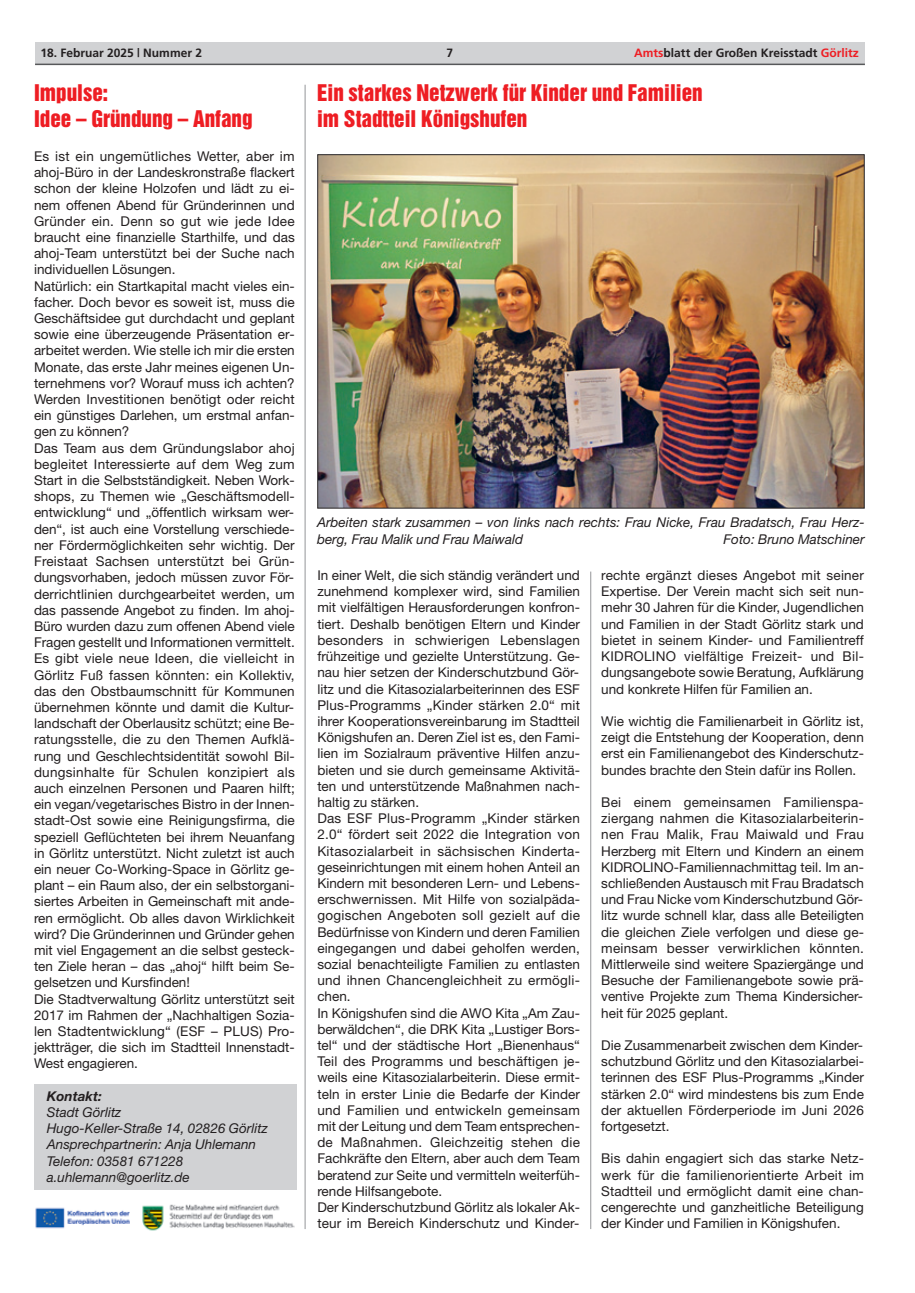
<style>
.page{position:relative;width:915px;height:1293px;background:#fff}
.page>*{position:absolute;margin:0;border:0;box-sizing:border-box;transform-origin:0 0}
.t1{font:21px/25.2px "Helvetica Inserat";color:#ee1d23}
.t2{font:13.5px/16.2px "Helvetica Neue";color:#231f20;text-align:justify}
.t3{font:italic 13.5px/16.2px "Helvetica Neue";color:#231f20}
.t4{font:italic 700 13.5px "Helvetica Neue";color:#231f20}
.t5{font:700 12px "Frutiger";color:#231f20}
.s1{color:#ee1d23}
</style>
<div class="page">
<div style="left:34px;top:1084px;width:262px;height:105px;background:#d1d2d4"></div>
<div style="left:35px;top:43px;width:829px;height:21px;background:#d1d2d4"></div>
<hr style="left:35px;top:64px;width:829px;height:1px;background:#57585a">
<img style="left:319px;top:156px;width:543px;height:350px">
<img style="left:169px;top:1204px;width:126px;height:25px">
<img style="left:35px;top:1207px;width:95px;height:22px">
<img style="left:142px;top:1205px;width:21px;height:26px">
<hr style="left:304px;top:85px;width:1px;height:1144px;background:#939598">
<hr style="left:590px;top:571px;width:1px;height:658px;background:#939598">
<p class="t5" style="left:40px;top:47px;width:163px">18. Februar 2025 | Nummer 2</p>
<p class="t5" style="left:446px;top:47px;width:8px">7</p>
<p class="t5" style="left:634px;top:47px;width:226px"><span class="s1">Amts</span>blatt der Großen Kreisstadt <span class="s1">Görlitz</span></p>
<h1 class="t1" style="left:34px;top:82px;width:220px">Impulse:<br>Idee – Gründung – Anfang</h1>
<p class="t2" style="left:34px;top:149px;width:262px;text-align:left">Es ist ein ungemütliches Wetter, aber im ahoj-Büro in der Landeskronstraße flackert schon der kleine Holzofen und lädt zu ei&shy;nem offenen Abend für Gründerinnen und Gründer ein. Denn so gut wie jede Idee braucht eine finanzielle Starthilfe, und das ahoj-Team unterstützt bei der Suche nach individuellen Lösungen.<br>Natürlich: ein Startkapital macht vieles ein&shy;facher. Doch bevor es soweit ist, muss die Geschäftsidee gut durchdacht und geplant sowie eine überzeugende Präsentation er&shy;arbeitet werden. Wie stelle ich mir die ersten Monate, das erste Jahr meines eigenen Un&shy;ternehmens vor? Worauf muss ich achten?<br>Werden Investitionen benötigt oder reicht ein günstiges Darlehen, um erstmal anfan&shy;gen zu können?<br>Das Team aus dem Gründungslabor ahoj begleitet Interessierte auf dem Weg zum Start in die Selbstständigkeit. Neben Work&shy;shops, zu Themen wie „Geschäftsmodell&shy;entwicklung“ und „öffentlich wirksam wer&shy;den“, ist auch eine Vorstellung verschiede&shy;ner Fördermöglichkeiten sehr wichtig. Der Freistaat Sachsen unterstützt bei Grün&shy;dungsvorhaben, jedoch müssen zuvor För&shy;derrichtlinien durchgearbeitet werden, um das passende Angebot zu finden. Im ahoj-Büro wurden dazu zum offenen Abend viele Fragen gestellt und Informationen vermittelt.<br>Es gibt viele neue Ideen, die vielleicht in Görlitz Fuß fassen könnten: ein Kollektiv, das den Obstbaumschnitt für Kommunen übernehmen könnte und damit die Kultur&shy;landschaft der Oberlausitz schützt; eine Be&shy;ratungsstelle, die zu den Themen Aufklä&shy;rung und Geschlechtsidentität sowohl Bil&shy;dungsinhalte für Schulen konzipiert als auch einzelnen Personen und Paaren hilft; ein vegan/vegetarisches Bistro in der Innen&shy;stadt-Ost sowie eine Reinigungsfirma, die speziell Geflüchteten bei ihrem Neuanfang in Görlitz unterstützt. Nicht zuletzt ist auch ein neuer Co-Working-Space in Görlitz ge&shy;plant – ein Raum also, der ein selbstorgani&shy;siertes Arbeiten in Gemeinschaft mit ande&shy;ren ermöglicht. Ob alles davon Wirklichkeit wird? Die Gründerinnen und Gründer gehen mit viel Engagement an die selbst gesteck&shy;ten Ziele heran – das „ahoj“ hilft beim Se&shy;gelsetzen und Kursfinden!<br>Die Stadtverwaltung Görlitz unterstützt seit 2017 im Rahmen der „Nachhaltigen Sozia&shy;len Stadtentwicklung“ (ESF – PLUS) Pro&shy;jektträger, die sich im Stadtteil Innenstadt-West engagieren.</p>
<p class="t4" style="left:47px;top:1091px;width:56px">Kontakt:</p>
<p class="t3" style="left:47px;top:1105px;width:222px">Stadt Görlitz<br>Hugo-Keller-Straße 14, 02826 Görlitz<br>Ansprechpartnerin: Anja Uhlemann<br>Telefon: 03581 671228 a.uhlemann@goerlitz.de</p>
<h1 class="t1" style="left:317px;top:82px;width:387px">Ein starkes Netzwerk für Kinder und Familien im Stadtteil Königshufen</h1>
<p class="t3" style="left:317px;top:516px;width:549px">Arbeiten stark zusammen – von links nach rechts: Frau Nicke, Frau Bradatsch, Frau Herz&shy;berg, Frau Malik und Frau Maiwald</p>
<p class="t3" style="left:723px;top:532px;width:143px">Foto: Bruno Matschiner</p>
<p class="t2" style="left:317px;top:568px;width:264px;text-align:left">In einer Welt, die sich ständig verändert und zunehmend komplexer wird, sind Familien mit vielfältigen Herausforderungen konfron&shy;tiert. Deshalb benötigen Eltern und Kinder besonders in schwierigen Lebenslagen frühzeitige und gezielte Unterstützung. Ge&shy;nau hier setzen der Kinderschutzbund Gör&shy;litz und die Kitasozialarbeiterinnen des ESF Plus-Programms „Kinder stärken 2.0“ mit ihrer Kooperationsvereinbarung im Stadtteil Königshufen an. Deren Ziel ist es, den Fami&shy;lien im Sozialraum präventive Hilfen anzu&shy;bieten und sie durch gemeinsame Aktivitä&shy;ten und unterstützende Maßnahmen nach&shy;haltig zu stärken.<br>Das ESF Plus-Programm „Kinder stärken 2.0“ fördert seit 2022 die Integration von Kitasozialarbeit in sächsischen Kinderta&shy;geseinrichtungen mit einem hohen Anteil an Kindern mit besonderen Lern- und Lebens&shy;erschwernissen. Mit Hilfe von sozialpäda&shy;gogischen Angeboten soll gezielt auf die Bedürfnisse von Kindern und deren Familien eingegangen und dabei geholfen werden, sozial benachteiligte Familien zu entlasten und ihnen Chancengleichheit zu ermögli&shy;chen.<br>In Königshufen sind die AWO Kita „Am Zau&shy;berwäldchen“, die DRK Kita „Lustiger Bors&shy;tel“ und der städtische Hort „Bienenhaus“ Teil des Programms und beschäftigen je&shy;weils eine Kitasozialarbeiterin. Diese ermit&shy;teln in erster Linie die Bedarfe der Kinder und Familien und entwickeln gemeinsam mit der Leitung und dem Team entsprechen&shy;de Maßnahmen. Gleichzeitig stehen die Fachkräfte den Eltern, aber auch dem Team beratend zur Seite und vermitteln weiterfüh&shy;rende Hilfsangebote.<br>Der Kinderschutzbund Görlitz als lokaler Ak&shy;teur im Bereich Kinderschutz und Kinder-</p>
<p class="t2" style="left:601px;top:568px;width:264px">rechte ergänzt dieses Angebot mit seiner Expertise. Der Verein macht sich seit nun&shy;mehr 30 Jahren für die Kinder, Jugendlichen und Familien in der Stadt Görlitz stark und bietet in seinem Kinder- und Familientreff KIDROLINO vielfältige Freizeit- und Bil&shy;dungsangebote sowie Beratung, Aufklärung und konkrete Hilfen für Familien an.</p>
<p class="t2" style="left:601px;top:714px;width:264px">Wie wichtig die Familienarbeit in Görlitz ist, zeigt die Entstehung der Kooperation, denn erst ein Familienangebot des Kinderschutz&shy;bundes brachte den Stein dafür ins Rollen.</p>
<p class="t2" style="left:601px;top:795px;width:264px">Bei einem gemeinsamen Familienspa - ziergang nahmen die Kitasozialarbeiterin&shy;nen Frau Malik, Frau Maiwald und Frau Herzberg mit Eltern und Kindern an einem KIDROLINO-Familiennachmittag teil. Im an&shy;schließenden Austausch mit Frau Bradatsch und Frau Nicke vom Kinderschutzbund Gör&shy;litz wurde schnell klar, dass alle Beteiligten die gleichen Ziele verfolgen und diese ge&shy;meinsam besser verwirklichen könnten.<br>Mittlerweile sind weitere Spaziergänge und Besuche der Familienangebote sowie prä&shy;ventive Projekte zum Thema Kindersicher&shy;heit für 2025 geplant.</p>
<p class="t2" style="left:601px;top:1038px;width:264px">Die Zusammenarbeit zwischen dem Kinder&shy;schutzbund Görlitz und den Kitasozialarbei&shy;terinnen des ESF Plus-Programms „Kinder stärken 2.0“ wird mindestens bis zum Ende der aktuellen Förderperiode im Juni 2026 fortgesetzt.</p>
<p class="t2" style="left:601px;top:1152px;width:264px">Bis dahin engagiert sich das starke Netz&shy;werk für die familienorientierte Arbeit im Stadtteil und ermöglicht damit eine chan&shy;cengerechte und ganzheitliche Beteiligung der Kinder und Familien in Königshufen.</p>
</div>
